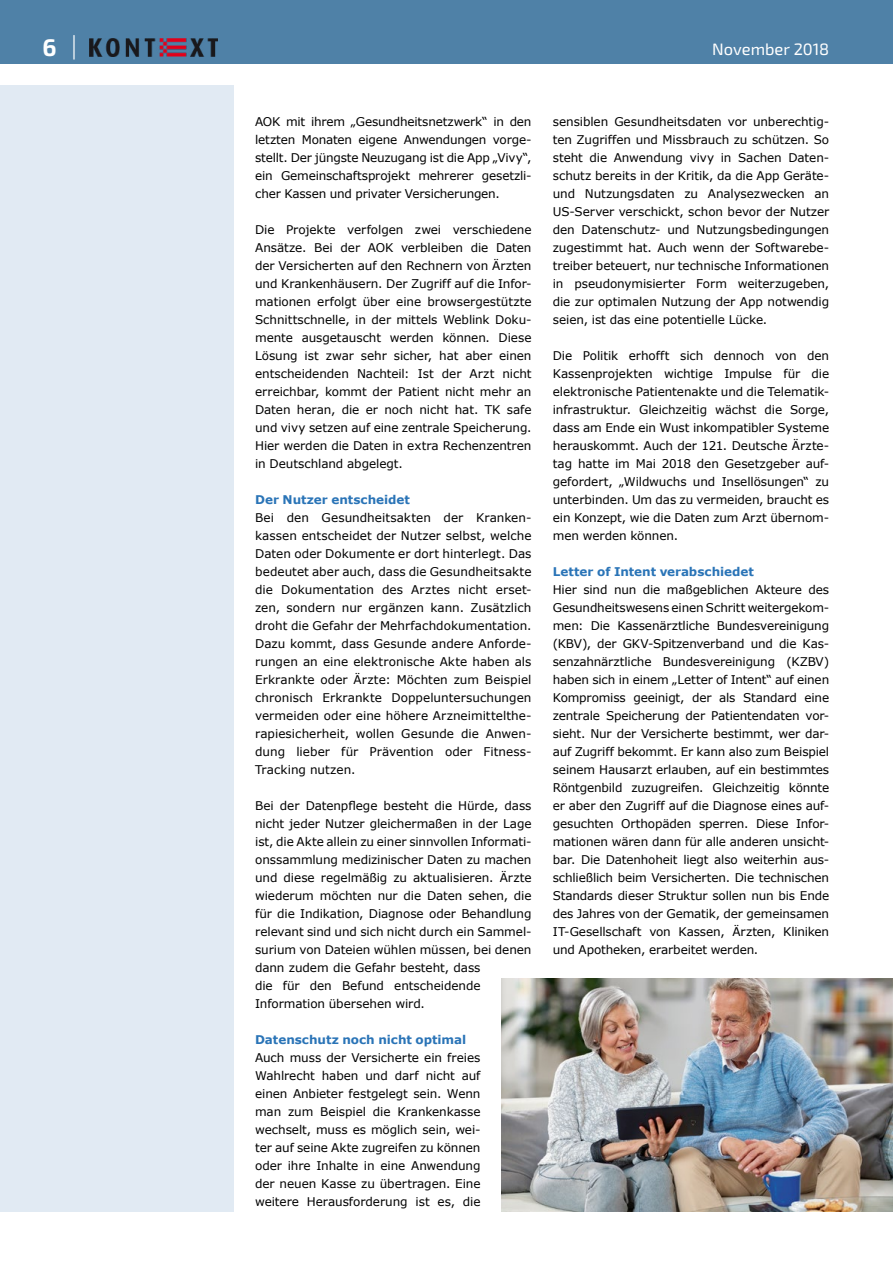
<style>
.page{position:relative;width:893px;height:1263px;background:#fff}
.page>*{position:absolute;margin:0;border:0;box-sizing:border-box;transform-origin:0 0}
.t1{font:700 24px "Exo 2";color:#fff}
.t2{font:16.5px "Exo 2";color:#fff}
.t3{font:12px/18px "Verdana";letter-spacing:-.01em;color:#000;text-align:justify}
.t4{font:700 12px "Verdana";color:#2a74b7}
.s1{font-family:"Agfa Rotis Semisans"}
</style>
<div class="page">
<div style="left:0;top:85px;width:234px;height:1127px;background:#e1eaf3"></div>
<div style="left:0;top:0;width:893px;height:64px;background:#4f81a7"></div>
<img style="left:89px;top:38px;width:128px;height:18px">
<img style="left:502px;top:978px;width:391px;height:234px">
<h1 class="t1" style="left:43px;top:34px;width:37px">6 <span class="s1">|</span></h1>
<h2 class="t2" style="left:712px;top:40px;width:119px">November 2018</h2>
<p class="t3" style="left:255px;top:113px;width:278px">AOK mit ihrem „Gesundheitsnetzwerk“ in den letzten Monaten eigene Anwendungen vorge&shy;stellt. Der jüngste Neuzugang ist die App „Vivy“, ein Gemeinschaftsprojekt mehrerer gesetzli&shy;cher Kassen und privater Versicherungen.</p>
<p class="t3" style="left:255px;top:221px;width:278px">Die Projekte verfolgen zwei verschiedene Ansätze. Bei der AOK verbleiben die Daten der Versicherten auf den Rechnern von Ärzten und Krankenhäusern. Der Zugriff auf die Infor&shy;mationen erfolgt über eine browsergestützte Schnittschnelle, in der mittels Weblink Doku&shy;mente ausgetauscht werden können. Diese Lösung ist zwar sehr sicher, hat aber einen entscheidenden Nachteil: Ist der Arzt nicht erreichbar, kommt der Patient nicht mehr an Daten heran, die er noch nicht hat. TK safe und vivy setzen auf eine zentrale Speicherung.<br>Hier werden die Daten in extra Rechenzentren in Deutschland abgelegt.</p>
<p class="t4" style="left:255px;top:491px;width:156px">Der Nutzer entscheidet</p>
<p class="t3" style="left:255px;top:509px;width:278px">Bei den Gesundheitsakten der Kranken&shy;kassen entscheidet der Nutzer selbst, welche Daten oder Dokumente er dort hinterlegt. Das bedeutet aber auch, dass die Gesundheitsakte die Dokumentation des Arztes nicht erset&shy;zen, sondern nur ergänzen kann. Zusätzlich droht die Gefahr der Mehrfachdokumentation.<br>Dazu kommt, dass Gesunde andere Anforde&shy;rungen an eine elektronische Akte haben als Erkrankte oder Ärzte: Möchten zum Beispiel chronisch Erkrankte Doppeluntersuchungen vermeiden oder eine höhere Arzneimittelthe&shy;rapiesicherheit, wollen Gesunde die Anwen&shy;dung lieber für Prävention oder Fitness-Tracking nutzen.</p>
<p class="t3" style="left:255px;top:797px;width:278px;text-align:left">Bei der Datenpflege besteht die Hürde, dass nicht jeder Nutzer gleichermaßen in der Lage ist, die Akte allein zu einer sinnvollen Informati&shy;onssammlung medizinischer Daten zu machen und diese regelmäßig zu aktualisieren. Ärzte wiederum möchten nur die Daten sehen, die für die Indikation, Diagnose oder Behandlung relevant sind und sich nicht durch ein Sammel&shy;surium von Dateien wühlen müssen, bei denen dann zudem die Gefahr besteht, dass<br>die für den Befund entscheidende Information übersehen wird.</p>
<p class="t4" style="left:255px;top:1031px;width:212px">Datenschutz noch nicht optimal</p>
<p class="t3" style="left:255px;top:1049px;width:227px">Auch muss der Versicherte ein freies Wahlrecht haben und darf nicht auf einen Anbieter festgelegt sein. Wenn man zum Beispiel die Krankenkasse wechselt, muss es möglich sein, wei&shy;ter auf seine Akte zugreifen zu können oder ihre Inhalte in eine Anwendung der neuen Kasse zu übertragen. Eine weitere Herausforderung ist es, die</p>
<p class="t3" style="left:553px;top:113px;width:278px">sensiblen Gesundheitsdaten vor unberechtig&shy;ten Zugriffen und Missbrauch zu schützen. So steht die Anwendung vivy in Sachen Daten&shy;schutz bereits in der Kritik, da die App Geräte&shy;und Nutzungsdaten zu Analysezwecken an US-Server verschickt, schon bevor der Nutzer den Datenschutz- und Nutzungsbedingungen zugestimmt hat. Auch wenn der Softwarebe&shy;treiber beteuert, nur technische Informationen in pseudonymisierter Form weiterzugeben, die zur optimalen Nutzung der App notwendig seien, ist das eine potentielle Lücke.</p>
<p class="t3" style="left:553px;top:347px;width:278px">Die Politik erhofft sich dennoch von den Kassenprojekten wichtige Impulse für die elektronische Patientenakte und die Telematik&shy;infrastruktur. Gleichzeitig wächst die Sorge, dass am Ende ein Wust inkompatibler Systeme herauskommt. Auch der 121. Deutsche Ärzte&shy;tag hatte im Mai 2018 den Gesetzgeber auf&shy;gefordert, „Wildwuchs und Insellösungen“ zu unterbinden. Um das zu vermeiden, braucht es ein Konzept, wie die Daten zum Arzt übernom&shy;men werden können.</p>
<p class="t4" style="left:553px;top:563px;width:203px">Letter of Intent verabschiedet</p>
<p class="t3" style="left:553px;top:581px;width:278px">Hier sind nun die maßgeblichen Akteure des Gesundheitswesens einen Schritt weitergekom&shy;men: Die Kassenärztliche Bundesvereinigung (KBV), der GKV-Spitzenverband und die Kas&shy;senzahnärztliche Bundesvereinigung (KZBV) haben sich in einem „Letter of Intent“ auf einen Kompromiss geeinigt, der als Standard eine zentrale Speicherung der Patientendaten vor&shy;sieht. Nur der Versicherte bestimmt, wer dar&shy;auf Zugriff bekommt. Er kann also zum Beispiel seinem Hausarzt erlauben, auf ein bestimmtes Röntgenbild zuzugreifen. Gleichzeitig könnte er aber den Zugriff auf die Diagnose eines auf&shy;gesuchten Orthopäden sperren. Diese Infor&shy;mationen wären dann für alle anderen unsicht&shy;bar. Die Datenhoheit liegt also weiterhin aus&shy;schließlich beim Versicherten. Die technischen Standards dieser Struktur sollen nun bis Ende des Jahres von der Gematik, der gemeinsamen IT-Gesellschaft von Kassen, Ärzten, Kliniken und Apotheken, erarbeitet werden.</p>
</div>
